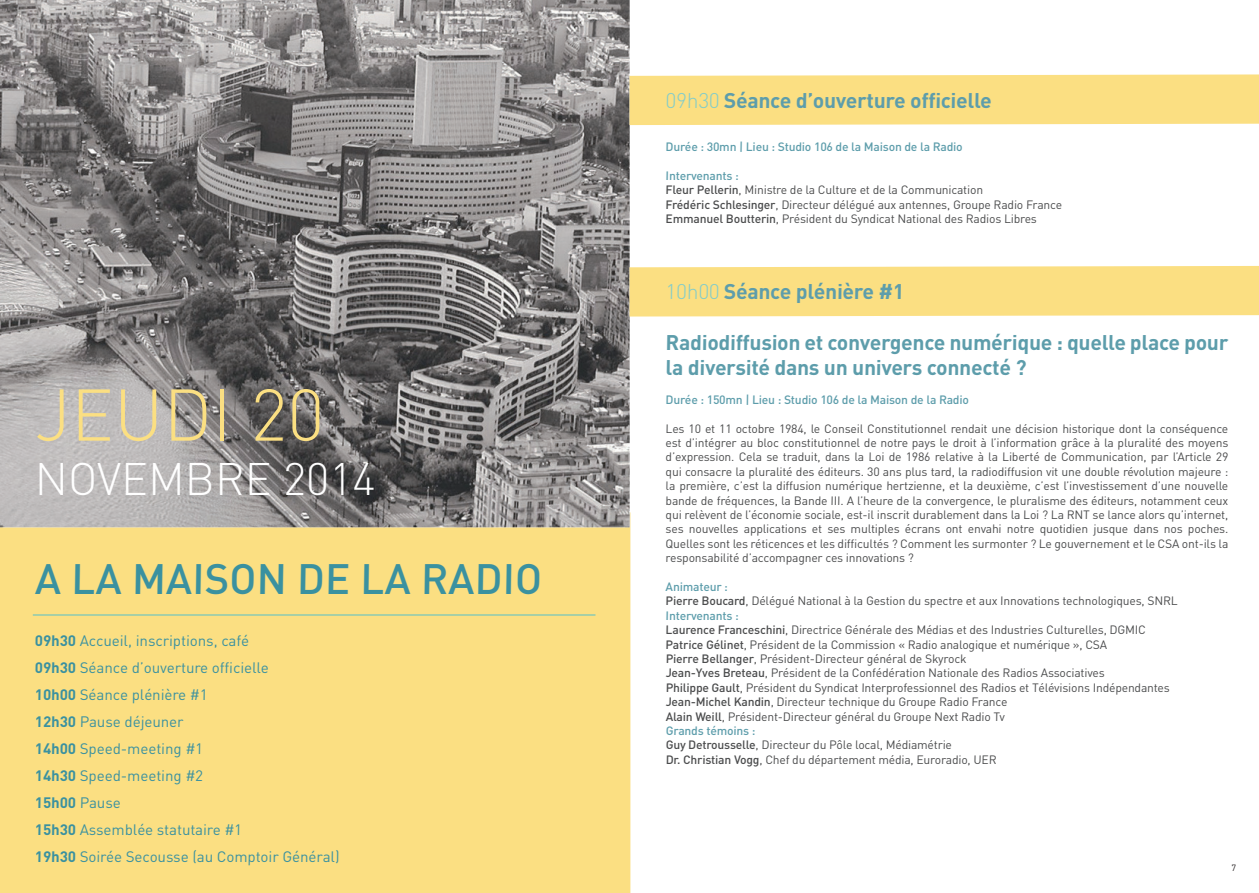
<style>
.page{position:relative;width:1259px;height:893px;background:#fff}
.page>*{position:absolute;margin:0;border:0;box-sizing:border-box;transform-origin:0 0}
.t1{font:300 72px "DIN";color:#fbdf82}
.t2{font:300 45px "DIN";color:#fff}
.t3{font:500 42px "DIN";color:#3a91a0}
.t4{font:700 21px/25.2px "DIN";letter-spacing:-.02em;color:#5d9dab}
.t5{font:15px/27px "DIN";color:#3a91a0}
.t6{font:12px/14.4px "DIN";color:#4b4c4d}
.t7{font:500 12px "DIN";color:#5d9dab}
.t8{font:9px "DIN";color:#231f20}
.s1{font-weight:700}
.s2{font-weight:300;color:#81ccca}
.s3{font-weight:500;color:#5d9dab}
.s4{font-weight:500}
</style>
<div class="page">
<div style="left:0;top:512px;width:630px;height:381px;background:#fbdf82"></div>
<img style="left:0;top:0;width:629px;height:527px">
<hr style="left:33px;top:614px;width:562px;height:1px;background:#67c4c1">
<div style="left:629px;top:74px;width:630px;height:51px;background:#fbdf82"></div>
<img style="left:629px;top:76px;width:1px;height:49px">
<div style="left:629px;top:266px;width:630px;height:51px;background:#fbdf82"></div>
<img style="left:629px;top:267px;width:1px;height:50px">
<h1 class="t1" style="left:35px;top:370px;width:291px">JEUDI 20</h1>
<h2 class="t2" style="left:35px;top:451px;width:342px">NOVEMBRE 2014</h2>
<h3 class="t3" style="left:35px;top:552px;width:509px">A LA MAISON DE LA RADIO</h3>
<p class="t5" style="left:35px;top:627px;width:306px"><span class="s1">09h30</span> Accueil, inscriptions, café<br><span class="s1">09h30</span> Séance d’ouverture officielle<br><span class="s1">10h00</span> Séance plénière #1<br><span class="s1">12h30</span> Pause déjeuner<br><span class="s1">14h00</span> Speed-meeting #1<br><span class="s1">14h30</span> Speed-meeting #2<br><span class="s1">15h00</span> Pause<br><span class="s1">15h30</span> Assemblée statutaire #1<br><span class="s1">19h30</span> Soirée Secousse (au Comptoir Général)</p>
<h3 class="t4" style="left:665px;top:87px;width:328px"><span class="s2">09H30</span> Séance d’ouverture officielle</h3>
<p class="t7" style="left:665px;top:139px;width:299px">Durée : 30mn | Lieu : Studio 106 de la Maison de la Radio</p>
<p class="t6" style="left:665px;top:168px;width:398px"><span class="s3">Intervenants :<br></span><span class="s4">Fleur Pellerin</span>, Ministre de la Culture et de la Communication<br><span class="s4">Frédéric Schlesinger</span>, Directeur délégué aux antennes, Groupe Radio France <span class="s4">Emmanuel Boutterin</span>, Président du Syndicat National des Radios Libres</p>
<h3 class="t4" style="left:665px;top:278px;width:241px"><span class="s2">10H00</span> Séance plénière #1</h3>
<h3 class="t4" style="left:665px;top:329px;width:564px">Radiodiffusion et convergence numérique : quelle place pour la diversité dans un univers connecté ?</h3>
<p class="t7" style="left:665px;top:392px;width:305px">Durée : 150mn | Lieu : Studio 106 de la Maison de la Radio</p>
<p class="t6" style="left:665px;top:421px;width:564px;text-align:justify">Les 10 et 11 octobre 1984, le Conseil Constitutionnel rendait une décision historique dont la conséquence est d’intégrer au bloc constitutionnel de notre pays le droit à l’information grâce à la pluralité des moyens d’expression. Cela se traduit, dans la Loi de 1986 relative à la Liberté de Communication, par l’Article 29 qui consacre la pluralité des éditeurs. 30 ans plus tard, la radiodiffusion vit une double révolution majeure : la première, c’est la diffusion numérique hertzienne, et la deuxième, c’est l’investissement d’une nouvelle bande de fréquences, la Bande III. A l’heure de la convergence, le pluralisme des éditeurs, notamment ceux qui relèvent de l’économie sociale, est-il inscrit durablement dans la Loi ? La RNT se lance alors qu’internet, ses nouvelles applications et ses multiples écrans ont envahi notre quotidien jusque dans nos poches.<br>Quelles sont les réticences et les difficultés ? Comment les surmonter ? Le gouvernement et le CSA ont-ils la responsabilité d’accompagner ces innovations ?</p>
<p class="t6" style="left:665px;top:579px;width:514px"><span class="s3">Animateur :<br></span><span class="s4">Pierre Boucard</span>, Délégué National à la Gestion du spectre et aux Innovations technologiques, SNRL <span class="s3">Intervenants :<br></span><span class="s4">Laurence Franceschini</span>, Directrice Générale des Médias et des Industries Culturelles, DGMIC <span class="s4">Patrice Gélinet</span>, Président de la Commission « Radio analogique et numérique », CSA<br><span class="s4">Pierre Bellanger</span>, Président-Directeur général de Skyrock<br><span class="s4">Jean-Yves Breteau</span>, Président de la Confédération Nationale des Radios Associatives<br><span class="s4">Philippe Gault</span>, Président du Syndicat Interprofessionnel des Radios et Télévisions Indépendantes <span class="s4">Jean-Michel Kandin</span>, Directeur technique du Groupe Radio France<br><span class="s4">Alain Weill</span>, Président-Directeur général du Groupe Next Radio Tv<br><span class="s3">Grands témoins :<br></span><span class="s4">Guy Detrousselle</span>, Directeur du Pôle local, Médiamétrie<br><span class="s4">Dr. Christian Vogg</span>, Chef du département média, Euroradio, UER</p>
<p class="t8" style="left:1231px;top:862px;width:6px">7</p>
</div>
